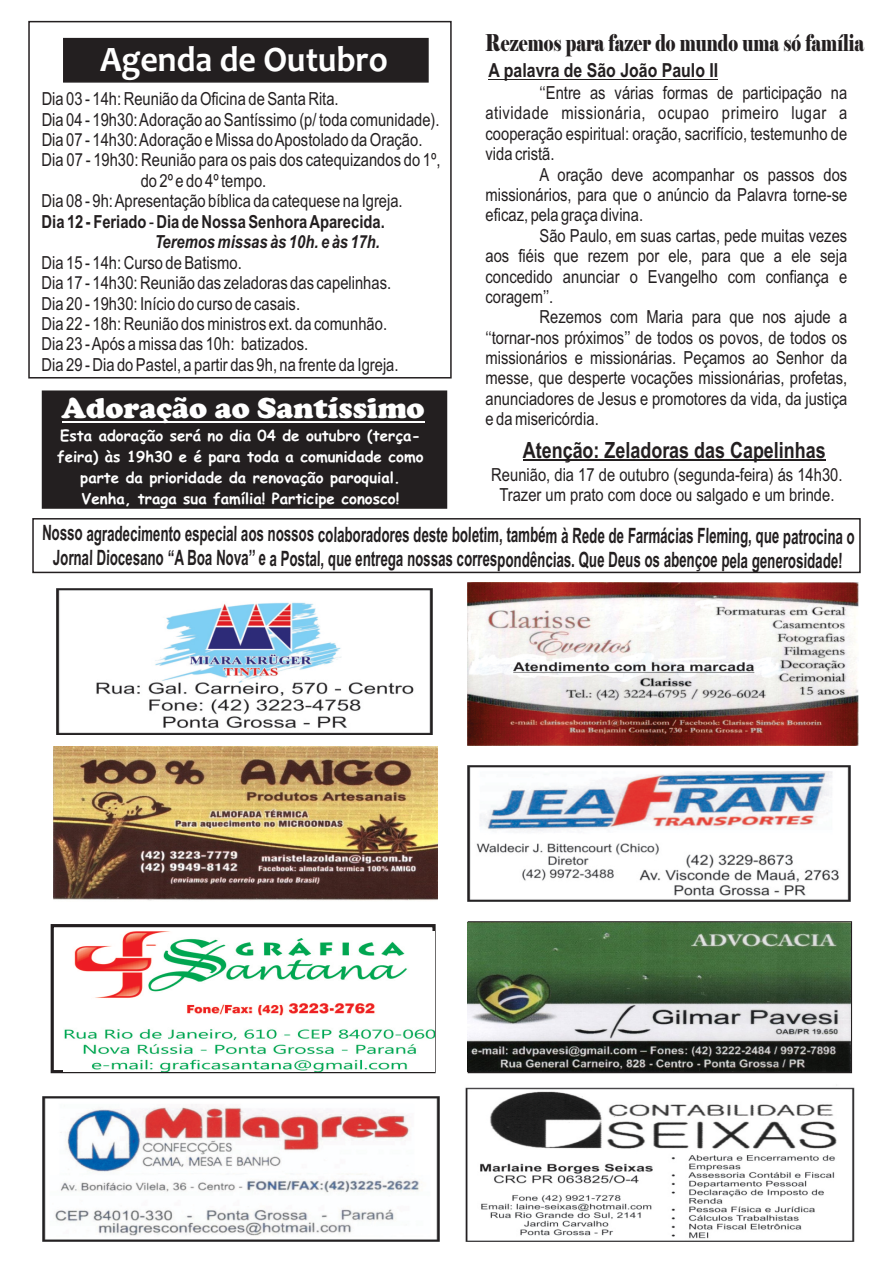
<style>
.page{position:relative;width:893px;height:1263px;background:#fff}
.page>*{position:absolute;margin:0;border:0;box-sizing:border-box;transform-origin:0 0}
.t1{font:700 36.15px "Candara";color:#fff;scale:.95 1}
.t2{font:900 30px "Cooper";color:#fff}
.t3{font:23.25px "Elephant";color:#231f20;scale:.73 1}
.t4{font:700 22.35px "Arial";color:#231f20;scale:.8 1}
.t5{font:700 21.15px/24.3px "Arial Narrow";color:#231f20;text-align:center;scale:.77 1}
.t6{font:700 19.35px "Arial Narrow";color:#231f20}
.t7{font:18px/20.4px "Arial Narrow";color:#231f20;text-align:justify}
.t8{font:700 18px "Arial Narrow";color:#231f20}
.t9{font:italic 700 18px "Arial Narrow";color:#231f20}
.t10{font:700 15px/20.9px "Comic Sans MS";color:#fff;text-align:center}
.s1{font-weight:400}
</style>
<div class="page">
<div style="left:41px;top:390px;width:407px;height:119px;background:#231f20"></div>
<svg style="left:50px;top:924px;width:386px;height:150px"></svg>
<svg style="left:32px;top:518px;width:829px;height:56px"></svg>
<svg style="left:28px;top:20px;width:424px;height:359px"></svg>
<div style="left:62px;top:37px;width:367px;height:46px;background:#231f20"></div>
<svg style="left:467px;top:921px;width:386px;height:153px;background:#5c6059"></svg>
<img style="left:468px;top:765px;width:382px;height:136px">
<img style="left:43px;top:1096px;width:397px;height:146px">
<img style="left:64px;top:931px;width:370px;height:140px">
<img style="left:468px;top:583px;width:390px;height:162px">
<img style="left:54px;top:746px;width:383px;height:155px">
<img style="left:468px;top:923px;width:382px;height:148px">
<hr style="left:523px;top:460px;width:303px;height:1px;background:#231f20">
<img style="left:57px;top:588px;width:376px;height:146px">
<img style="left:465px;top:1087px;width:390px;height:155px">
<hr style="left:489px;top:79px;width:229px;height:1px;background:#231f20">
<hr style="left:62px;top:421px;width:363px;height:1px;background:#fff">
<h1 class="t1" style="left:100px;top:44px;width:304px">Agenda de Outubro</h1>
<p class="t7" style="left:42px;top:90px;width:299px">Dia 03 - 14h: Reunião da Oficina de Santa Rita.</p>
<p class="t7" style="left:42px;top:111px;width:399px">Dia 04 - 19h30: Adoração ao Santíssimo (p/ toda comunidade).</p>
<p class="t7" style="left:42px;top:131px;width:382px">Dia 07 - 14h30: Adoração e Missa do Apostolado da Oração.</p>
<p class="t7" style="left:42px;top:152px;width:400px">Dia 07 - 19h30: Reunião para os pais dos catequizandos do 1º,</p>
<p class="t7" style="left:141px;top:172px;width:127px">do 2º e do 4º tempo.</p>
<p class="t7" style="left:42px;top:192px;width:363px">Dia 08 - 9h: Apresentação bíblica da catequese na Igreja.</p>
<p class="t8" style="left:42px;top:215px;width:345px">Dia 12 - Feriado <span class="s1">-</span> Dia de Nossa Senhora Aparecida.</p>
<p class="t9" style="left:155px;top:235px;width:227px">Teremos missas às 10h. e às 17h.</p>
<p class="t7" style="left:42px;top:254px;width:358px;text-align:left">Dia 15 - 14h: Curso de Batismo.<br>Dia 17 - 14h30: Reunião das zeladoras das capelinhas.<br>Dia 20 - 19h30: Início do curso de casais.<br>Dia 22 - 18h: Reunião dos ministros ext. da comunhão.<br>Dia 23 - Após a missa das 10h: batizados.<br>Dia 29 - Dia do Pastel, a partir das 9h, na frente da Igreja.</p>
<h2 class="t2" style="left:62px;top:398px;width:365px">Adoração ao Santíssimo</h2>
<p class="t10" style="left:57px;top:427px;width:368px">Esta adoração será no dia 04 de outubro (terça&shy;feira) às 19h30 e é para toda a comunidade como parte da prioridade da renovação paroquial.<br>Venha, traga sua família! Participe conosco!</p>
<p class="t3" style="left:485px;top:29px;width:521px">Rezemos para fazer do mundo uma só família</p>
<p class="t7" style="left:486px;top:84px;width:363px;text-indent:54px">‘‘Entre as várias formas de participação na atividade missionária, ocupao primeiro lugar a cooperação espiritual: oração, sacrifício, testemunho de vida cristã.</p>
<p class="t7" style="left:486px;top:166px;width:363px;text-indent:54px">A oração deve acompanhar os passos dos missionários, para que o anúncio da Palavra torne-se eficaz, pela graça divina.</p>
<p class="t7" style="left:486px;top:227px;width:363px;text-indent:54px">São Paulo, em suas cartas, pede muitas vezes aos fiéis que rezem por ele, para que a ele seja concedido anunciar o Evangelho com confiança e coragem’’.</p>
<p class="t7" style="left:486px;top:308px;width:363px;text-indent:54px">Rezemos com Maria para que nos ajude a ‘‘tornar-nos próximos’’ de todos os povos, de todos os missionários e missionárias. Peçamos ao Senhor da messe, que desperte vocações missionárias, profetas, anunciadores de Jesus e promotores da vida, da justiça e da misericórdia.</p>
<p class="t6" style="left:489px;top:63px;width:231px">A palavra de São João Paulo II</p>
<p class="t4" style="left:523px;top:442px;width:380px">Atenção: Zeladoras das Capelinhas</p>
<p class="t7" style="left:491px;top:466px;width:353px;text-align:center">Reunião, dia 17 de outubro (segunda-feira) ás 14h30.<br>Trazer um prato com doce ou salgado e um brinde.</p>
<p class="t5" style="left:42px;top:524px;width:1058px">Nosso agradecimento especial aos nossos colaboradores deste boletim, também à Rede de Farmácias Fleming, que patrocina o<br>Jornal Diocesano ‘‘A Boa Nova’’ e a Postal, que entrega nossas correspondências. Que Deus os abençoe pela generosidade!</p>
</div>
